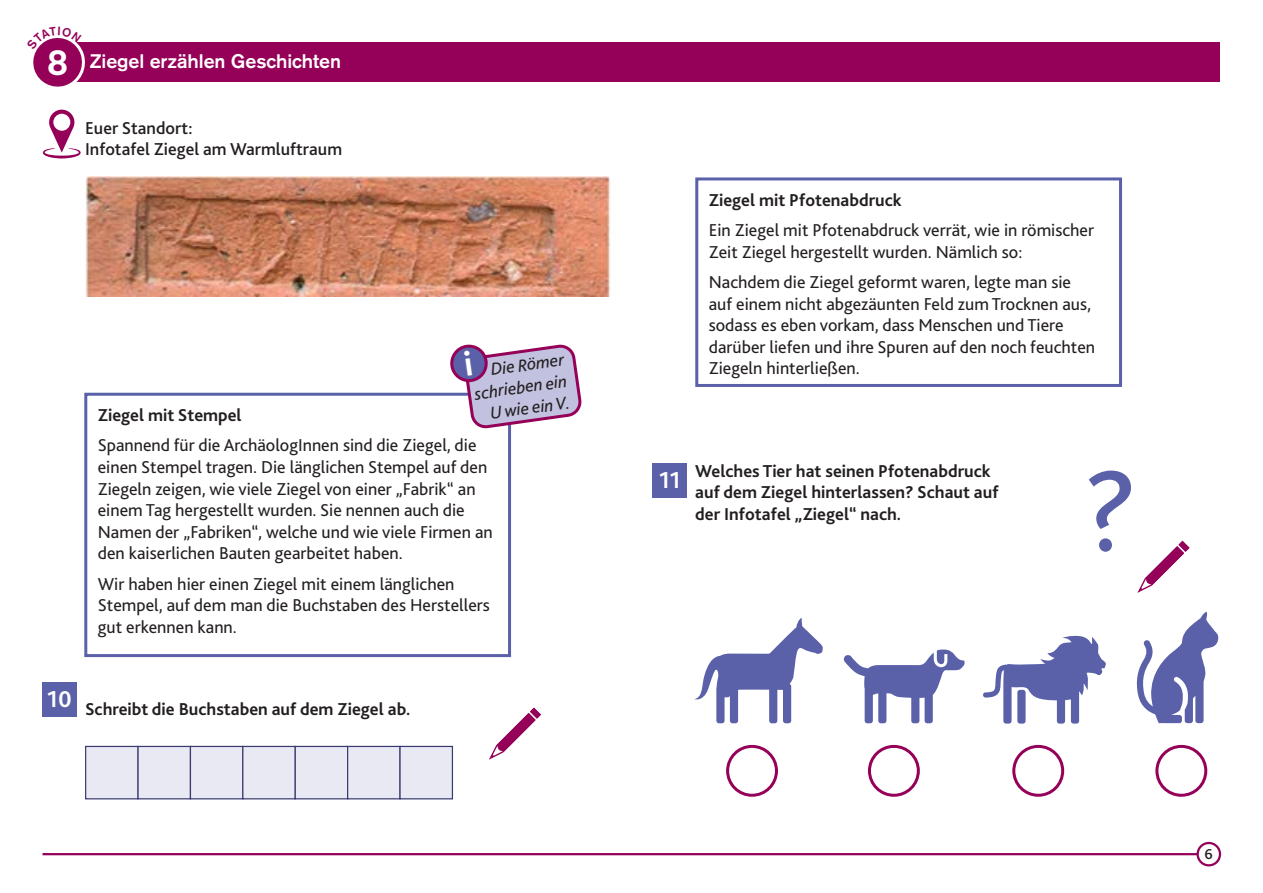
<style>
.page{position:relative;width:1263px;height:893px;background:#fff}
.page>*{position:absolute;margin:0;border:0;box-sizing:border-box;transform-origin:0 0}
.t1{font:120.6px "Bliss 2";color:#5b61a9}
.Station_weiss{font:500 36.3px "Akzidenz Grotesk Std";color:#fff}
.Zahl_Fragen{font:700 24px "Bliss 2";color:#fff}
.Station_weiss-2{font:500 19.5px "Akzidenz Grotesk Std";letter-spacing:-.005em;color:#fff}
.t2{font:18px/21.6px "Bliss 2";color:#231f20}
.t3{font:700 18px/21.6px "Bliss 2";color:#231f20}
.t4{font:500 18px/21.6px "Bliss 2";color:#231f20}
.t5{font:italic 18px/21.6px "Bliss 2";color:#231f20;text-align:right}
.t6{font:500 15px "Bliss 2";color:#231f20}
</style>
<div class="page">
<hr style="left:43px;top:853px;width:1177px;height:2px;background:#950058">
<div style="left:1198px;top:843px;width:22px;height:22px;background:#fff;border-radius:50%"></div>
<div style="left:1196px;top:842px;width:25px;height:24px;border:2px solid #950058;border-radius:50%"></div>
<svg style="left:43px;top:110px;width:38px;height:48px"></svg>
<div style="left:43px;top:682px;width:34px;height:34px;background:#5b61a9"></div>
<div style="left:43px;top:43px;width:1177px;height:39px;background:#950058"></div>
<div style="left:84px;top:393px;width:427px;height:264px;border:3px solid #5b61a9"></div>
<div style="left:695px;top:177px;width:427px;height:210px;border:3px solid #5b61a9"></div>
<div style="left:85px;top:746px;width:54px;height:53px;background:#e8e9f3;border:1px solid #383a6e"></div>
<div style="left:137px;top:746px;width:54px;height:53px;background:#e8e9f3;border:1px solid #383a6e"></div>
<div style="left:190px;top:746px;width:53px;height:53px;background:#e8e9f3;border:1px solid #383a6e"></div>
<div style="left:242px;top:746px;width:54px;height:53px;background:#e8e9f3;border:1px solid #383a6e"></div>
<div style="left:295px;top:746px;width:53px;height:53px;background:#e8e9f3;border:1px solid #383a6e"></div>
<div style="left:347px;top:746px;width:54px;height:53px;background:#e8e9f3;border:1px solid #383a6e"></div>
<div style="left:399px;top:746px;width:54px;height:53px;background:#e8e9f3;border:1px solid #383a6e"></div>
<div style="left:653px;top:463px;width:34px;height:34px;background:#5b61a9"></div>
<img style="left:86px;top:176px;width:524px;height:120px">
<svg style="left:694px;top:618px;width:129px;height:105px"></svg>
<svg style="left:843px;top:649px;width:122px;height:74px"></svg>
<svg style="left:983px;top:635px;width:123px;height:89px"></svg>
<svg style="left:1136px;top:612px;width:83px;height:111px"></svg>
<div style="left:726px;top:745px;width:52px;height:52px;border:3px solid #950058;border-radius:50%"></div>
<div style="left:868px;top:745px;width:52px;height:52px;border:3px solid #950058;border-radius:50%"></div>
<div style="left:1012px;top:745px;width:52px;height:52px;border:3px solid #950058;border-radius:50%"></div>
<div style="left:1155px;top:745px;width:52px;height:52px;border:3px solid #950058;border-radius:50%"></div>
<svg style="left:489px;top:707px;width:52px;height:53px"></svg>
<svg style="left:1137px;top:541px;width:53px;height:52px"></svg>
<svg style="left:451px;top:345px;width:130px;height:83px"></svg>
<svg style="left:33px;top:37px;width:54px;height:50px"></svg>
<p class="Station_weiss" style="left:48px;top:40px;width:22px">8</p>
<p class="Station_weiss-2" style="left:90px;top:49px;width:253px">Ziegel erzählen Geschichten</p>
<p class="t4" style="left:85px;top:116px;width:259px">Euer Standort:<br>Infotafel Ziegel am Warmluftraum</p>
<p class="t5" style="left:470px;top:361px;width:95px;rotate:-8deg">Die Römer schrieben ein<br>U wie ein V.</p>
<p class="t3" style="left:98px;top:404px;width:145px">Ziegel mit Stempel</p>
<p class="t2" style="left:98px;top:434px;width:396px">Spannend für die ArchäologInnen sind die Ziegel, die einen Stempel tragen. Die länglichen Stempel auf den Ziegeln zeigen, wie viele Ziegel von einer „Fabrik“ an einem Tag hergestellt wurden. Sie nennen auch die Namen der „Fabriken“, welche und wie viele Firmen an den kaiserlichen Bauten gearbeitet haben.</p>
<p class="t2" style="left:98px;top:572px;width:394px">Wir haben hier einen Ziegel mit einem länglichen<br>Stempel, auf dem man die Buchstaben des Herstellers gut erkennen kann.</p>
<p class="Zahl_Fragen" style="left:47px;top:684px;width:26px">10</p>
<p class="t3" style="left:85px;top:698px;width:327px">Schreibt die Buchstaben auf dem Ziegel ab.</p>
<p class="t3" style="left:709px;top:189px;width:195px">Ziegel mit Pfotenabdruck</p>
<p class="t2" style="left:709px;top:219px;width:387px">Ein Ziegel mit Pfotenabdruck verrät, wie in römischer<br>Zeit Ziegel hergestellt wurden. Nämlich so:</p>
<p class="t2" style="left:709px;top:271px;width:388px">Nachdem die Ziegel geformt waren, legte man sie auf einem nicht abgezäunten Feld zum Trocknen aus, sodass es eben vorkam, dass Menschen und Tiere darüber liefen und ihre Spuren auf den noch feuchten Ziegeln hinterließen.</p>
<p class="t3" style="left:695px;top:459px;width:305px">Welches Tier hat seinen Pfotenabdruck auf dem Ziegel hinterlassen? Schaut auf der Infotafel „Ziegel“ nach.</p>
<p class="Zahl_Fragen" style="left:659px;top:465px;width:23px">11</p>
<p class="t1" style="left:1082px;top:436px;width:57px">?</p>
<p class="t6" style="left:1205px;top:845px;width:10px">6</p>
</div>
